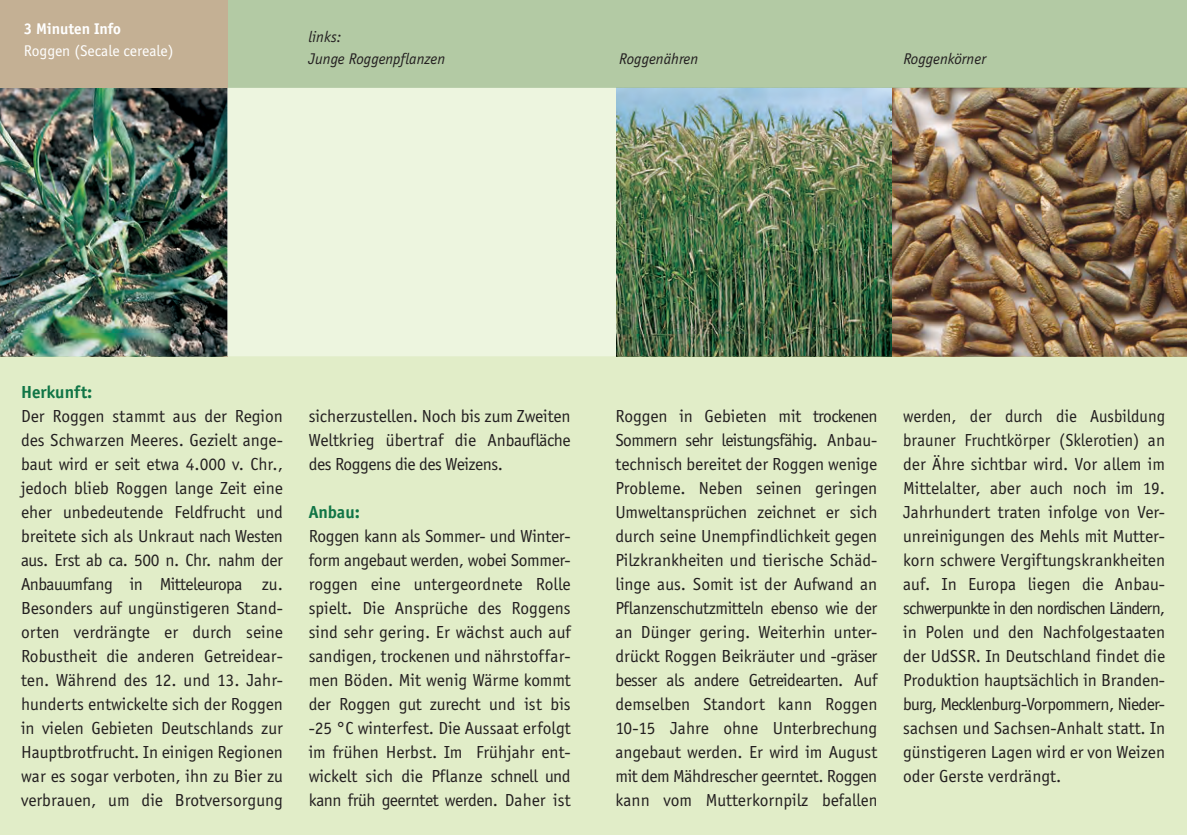
<style>
.page{position:relative;width:1187px;height:835px;background:#fff}
.page>*{position:absolute;margin:0;border:0;box-sizing:border-box;transform-origin:0 0}
.t1{font:18px/24px "Officina San Itc T";color:#231f20}
.t2{font:18px/24px "Officina San Itc T";color:#231f20;text-align:justify;scale:.96 1}
.t3{font:italic 16px/22px "Officina San Itc T";color:#231f20}
.t4{font:16px/22px "Officina San Itc T";color:#fff}
.s1{font-weight:700}
.s2{font-weight:700;color:#107546}
</style>
<div class="page">
<div style="left:227px;top:88px;width:389px;height:268px;background:#edf5df"></div>
<img style="left:616px;top:88px;width:570px;height:268px">
<img style="left:0;top:88px;width:227px;height:268px">
<div style="left:227px;top:0;width:959px;height:88px;background:#b3caa4"></div>
<div style="left:0;top:0;width:227px;height:88px;background:#c4b094"></div>
<div style="left:0;top:356px;width:1186px;height:479px;background:#e1edc8"></div>
<img style="left:891px;top:356px;width:295px;height:1px">
<img style="left:616px;top:356px;width:275px;height:1px">
<p class="t4" style="left:24px;top:18px;width:151px"><span class="s1">3 Minuten Info<br></span>Roggen (Secale cereale)</p>
<p class="t3" style="left:308px;top:26px;width:138px">links:<br>Junge Roggenpflanzen</p>
<p class="t3" style="left:619px;top:48px;width:80px">Roggenähren</p>
<p class="t3" style="left:903px;top:48px;width:84px">Roggenkörner</p>
<p class="t1" style="left:21px;top:380px;width:263px"><span class="s2">Herkunft:<br></span>Der Roggen stammt aus der Region des Schwarzen Meeres. Gezielt ange&shy;baut wird er seit etwa 4.000 v. Chr., jedoch blieb Roggen lange Zeit eine eher unbedeutende Feldfrucht und breitete sich als Unkraut nach Westen aus. Erst ab ca. 500 n. Chr. nahm der Anbauumfang in Mitteleuropa zu.<br>Besonders auf ungünstigeren Stand&shy;orten verdrängte er durch seine Robustheit die anderen Getreidear&shy;ten. Während des 12. und 13. Jahr&shy;hunderts entwickelte sich der Roggen in vielen Gebieten Deutschlands zur Hauptbrotfrucht. In einigen Regionen war es sogar verboten, ihn zu Bier zu verbrauen, um die Brotversorgung</p>
<p class="t1" style="left:309px;top:404px;width:263px;text-align:justify">sicherzustellen. Noch bis zum Zweiten Weltkrieg übertraf die Anbaufläche des Roggens die des Weizens.</p>
<p class="t1" style="left:309px;top:500px;width:263px"><span class="s2">Anbau:<br></span>Roggen kann als Sommer- und Winter&shy;form angebaut werden, wobei Sommer&shy;roggen eine untergeordnete Rolle spielt. Die Ansprüche des Roggens sind sehr gering. Er wächst auch auf sandigen, trockenen und nährstoffar&shy;men Böden. Mit wenig Wärme kommt der Roggen gut zurecht und ist bis -25 °C winterfest. Die Aussaat erfolgt im frühen Herbst. Im Frühjahr ent&shy;wickelt sich die Pflanze schnell und kann früh geerntet werden. Daher ist</p>
<p class="t1" style="left:615px;top:404px;width:263px;text-align:justify">Roggen in Gebieten mit trockenen Sommern sehr leistungsfähig. Anbau&shy;technisch bereitet der Roggen wenige Probleme. Neben seinen geringen Umweltansprüchen zeichnet er sich durch seine Unempfindlichkeit gegen Pilzkrankheiten und tierische Schäd&shy;linge aus. Somit ist der Aufwand an Pflanzenschutzmitteln ebenso wie der an Dünger gering. Weiterhin unter&shy;drückt Roggen Beikräuter und -gräser besser als andere Getreidearten. Auf demselben Standort kann Roggen 10-15 Jahre ohne Unterbrechung angebaut werden. Er wird im August mit dem Mähdrescher geerntet. Roggen kann vom Mutterkornpilz befallen</p>
<p class="t2" style="left:903px;top:404px;width:274px">werden, der durch die Ausbildung brauner Fruchtkörper (Sklerotien) an der Ähre sichtbar wird. Vor allem im Mittelalter, aber auch noch im 19.<br>Jahrhundert traten infolge von Ver&shy;unreinigungen des Mehls mit Mutter&shy;korn schwere Vergiftungskrankheiten auf. In Europa liegen die Anbau&shy;schwerpunkte in den nordischen Ländern, in Polen und den Nachfolgestaaten der UdSSR. In Deutschland findet die Produktion hauptsächlich in Branden&shy;burg, Mecklenburg-Vorpommern, Nieder&shy;sachsen und Sachsen-Anhalt statt. In günstigeren Lagen wird er von Weizen oder Gerste verdrängt.</p>
</div>
